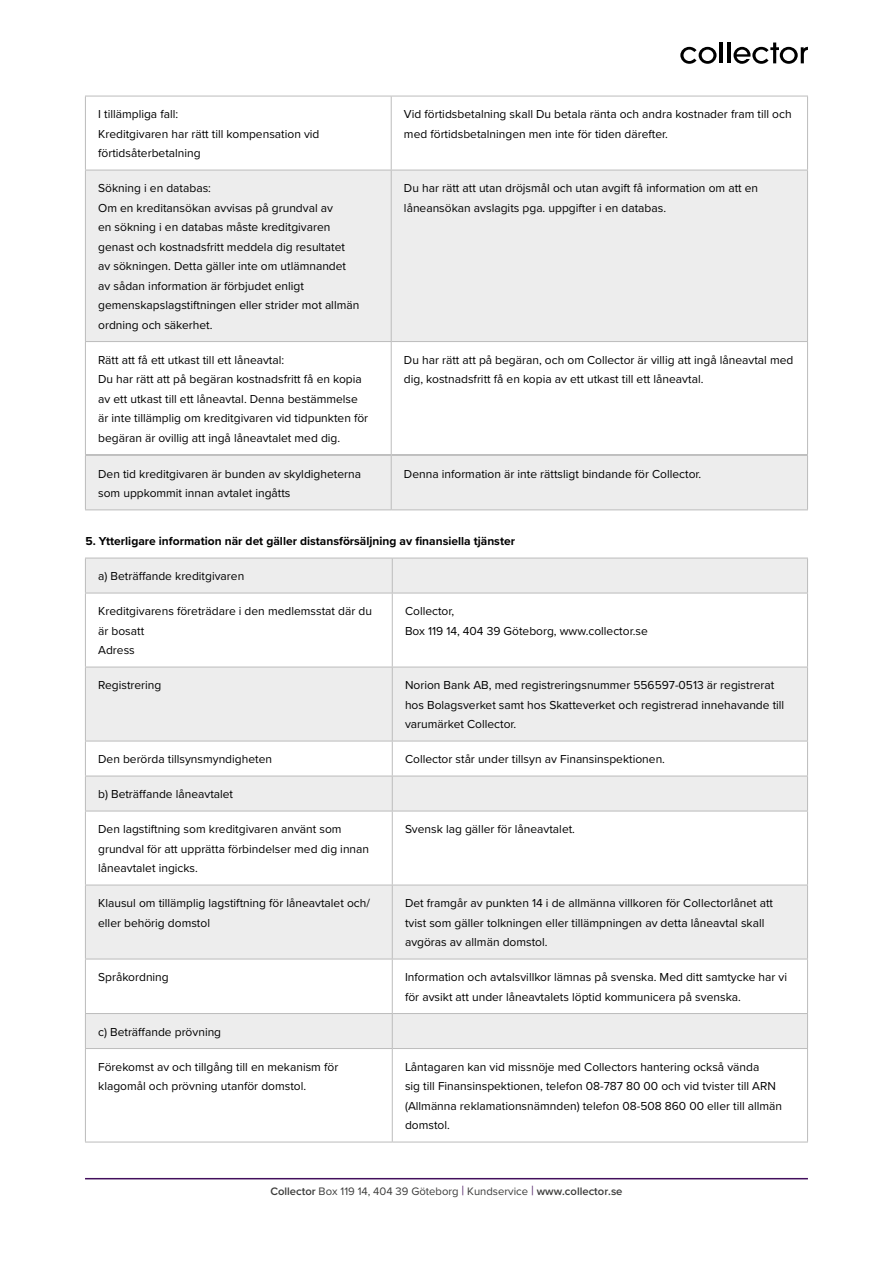
<style>
.page{position:relative;width:893px;height:1263px;background:#fff}
.page>*{position:absolute;margin:0;border:0;box-sizing:border-box;transform-origin:0 0}
.t1{font:12px/19.5px "Proxima Nova";color:#000}
.t2{font:700 12px "Proxima Nova";color:#000}
.t3{font:11.25px "Proxima Nova";color:#3c3c3b}
.s1{font-weight:600}
.s2{font-size:13.5px;color:#55276c}
</style>
<div class="page">
<hr style="left:85px;top:1178px;width:723px;height:1px;background:#420f5c">
<hr style="left:720px;top:43px;width:3px;height:20px;background:#000">
<hr style="left:727px;top:43px;width:3px;height:20px;background:#000">
<svg style="left:680px;top:47px;width:37px;height:17px"></svg>
<svg style="left:733px;top:43px;width:75px;height:21px"></svg>
<svg style="left:86px;top:559px;width:721px;height:252px;fill:#ededed"></svg>
<svg style="left:86px;top:812px;width:721px;height:330px"></svg>
<hr style="left:85px;top:558px;width:307px;height:1px;background:#bcbcbc">
<hr style="left:85px;top:558px;width:1px;height:35px;background:#bcbcbc">
<hr style="left:392px;top:558px;width:416px;height:1px;background:#bcbcbc">
<hr style="left:392px;top:558px;width:1px;height:35px;background:#bcbcbc">
<hr style="left:807px;top:558px;width:1px;height:35px;background:#bcbcbc">
<hr style="left:85px;top:593px;width:307px;height:1px;background:#bcbcbc">
<hr style="left:85px;top:593px;width:1px;height:74px;background:#bcbcbc">
<hr style="left:392px;top:593px;width:416px;height:1px;background:#bcbcbc">
<hr style="left:392px;top:593px;width:1px;height:74px;background:#bcbcbc">
<hr style="left:807px;top:593px;width:1px;height:74px;background:#bcbcbc">
<hr style="left:85px;top:667px;width:307px;height:1px;background:#bcbcbc">
<hr style="left:85px;top:667px;width:1px;height:74px;background:#bcbcbc">
<hr style="left:392px;top:667px;width:416px;height:1px;background:#bcbcbc">
<hr style="left:392px;top:667px;width:1px;height:74px;background:#bcbcbc">
<hr style="left:807px;top:667px;width:1px;height:74px;background:#bcbcbc">
<hr style="left:85px;top:741px;width:307px;height:1px;background:#bcbcbc">
<hr style="left:85px;top:741px;width:1px;height:35px;background:#bcbcbc">
<hr style="left:392px;top:741px;width:416px;height:1px;background:#bcbcbc">
<hr style="left:392px;top:741px;width:1px;height:35px;background:#bcbcbc">
<hr style="left:807px;top:741px;width:1px;height:35px;background:#bcbcbc">
<hr style="left:85px;top:776px;width:307px;height:1px;background:#bcbcbc">
<hr style="left:85px;top:776px;width:1px;height:35px;background:#bcbcbc">
<hr style="left:392px;top:776px;width:416px;height:1px;background:#bcbcbc">
<hr style="left:392px;top:776px;width:1px;height:35px;background:#bcbcbc">
<hr style="left:807px;top:776px;width:1px;height:35px;background:#bcbcbc">
<hr style="left:85px;top:811px;width:307px;height:1px;background:#bcbcbc">
<hr style="left:85px;top:811px;width:1px;height:74px;background:#bcbcbc">
<hr style="left:392px;top:811px;width:416px;height:1px;background:#bcbcbc">
<hr style="left:392px;top:811px;width:1px;height:74px;background:#bcbcbc">
<hr style="left:807px;top:811px;width:1px;height:74px;background:#bcbcbc">
<hr style="left:85px;top:885px;width:307px;height:1px;background:#bcbcbc">
<hr style="left:85px;top:885px;width:1px;height:74px;background:#bcbcbc">
<hr style="left:392px;top:885px;width:416px;height:1px;background:#bcbcbc">
<hr style="left:392px;top:885px;width:1px;height:74px;background:#bcbcbc">
<hr style="left:807px;top:885px;width:1px;height:74px;background:#bcbcbc">
<hr style="left:85px;top:959px;width:307px;height:1px;background:#bcbcbc">
<hr style="left:85px;top:959px;width:1px;height:54px;background:#bcbcbc">
<hr style="left:392px;top:959px;width:416px;height:1px;background:#bcbcbc">
<hr style="left:392px;top:959px;width:1px;height:54px;background:#bcbcbc">
<hr style="left:807px;top:959px;width:1px;height:54px;background:#bcbcbc">
<hr style="left:85px;top:1013px;width:307px;height:1px;background:#bcbcbc">
<hr style="left:85px;top:1014px;width:1px;height:34px;background:#bcbcbc">
<hr style="left:392px;top:1013px;width:416px;height:1px;background:#bcbcbc">
<hr style="left:392px;top:1014px;width:1px;height:34px;background:#bcbcbc">
<hr style="left:807px;top:1014px;width:1px;height:34px;background:#bcbcbc">
<hr style="left:85px;top:1048px;width:307px;height:1px;background:#bcbcbc">
<hr style="left:85px;top:1049px;width:1px;height:93px;background:#bcbcbc">
<hr style="left:392px;top:1048px;width:416px;height:1px;background:#bcbcbc">
<hr style="left:392px;top:1049px;width:1px;height:93px;background:#bcbcbc">
<hr style="left:807px;top:1049px;width:1px;height:93px;background:#bcbcbc">
<hr style="left:85px;top:1142px;width:307px;height:1px;background:#bcbcbc">
<hr style="left:392px;top:1142px;width:416px;height:1px;background:#bcbcbc">
<svg style="left:86px;top:97px;width:721px;height:73px"></svg>
<div style="left:86px;top:171px;width:721px;height:170px;background:#ededed"></div>
<hr style="left:85px;top:96px;width:306px;height:1px;background:#bcbcbc">
<hr style="left:85px;top:96px;width:1px;height:74px;background:#bcbcbc">
<hr style="left:391px;top:96px;width:417px;height:1px;background:#bcbcbc">
<hr style="left:391px;top:96px;width:1px;height:74px;background:#bcbcbc">
<hr style="left:807px;top:96px;width:1px;height:74px;background:#bcbcbc">
<hr style="left:85px;top:170px;width:306px;height:1px;background:#bcbcbc">
<hr style="left:85px;top:170px;width:1px;height:171px;background:#bcbcbc">
<hr style="left:391px;top:170px;width:417px;height:1px;background:#bcbcbc">
<hr style="left:391px;top:170px;width:1px;height:171px;background:#bcbcbc">
<hr style="left:807px;top:170px;width:1px;height:171px;background:#bcbcbc">
<hr style="left:85px;top:341px;width:306px;height:1px;background:#bcbcbc">
<hr style="left:85px;top:342px;width:1px;height:112px;background:#bcbcbc">
<hr style="left:391px;top:341px;width:417px;height:1px;background:#bcbcbc">
<hr style="left:391px;top:342px;width:1px;height:112px;background:#bcbcbc">
<hr style="left:807px;top:342px;width:1px;height:112px;background:#bcbcbc">
<hr style="left:85px;top:454px;width:306px;height:1px;background:#bcbcbc">
<hr style="left:391px;top:454px;width:417px;height:1px;background:#bcbcbc">
<div style="left:86px;top:456px;width:721px;height:53px;background:#ededed"></div>
<hr style="left:85px;top:455px;width:306px;height:1px;background:#bcbcbc">
<hr style="left:85px;top:456px;width:1px;height:53px;background:#bcbcbc">
<hr style="left:391px;top:455px;width:417px;height:1px;background:#bcbcbc">
<hr style="left:391px;top:456px;width:1px;height:53px;background:#bcbcbc">
<hr style="left:807px;top:456px;width:1px;height:53px;background:#bcbcbc">
<hr style="left:85px;top:509px;width:306px;height:1px;background:#bcbcbc">
<hr style="left:391px;top:509px;width:417px;height:1px;background:#bcbcbc">
<p class="t1" style="left:98px;top:104px;width:223px">I tillämpliga fall:<br>Kreditgivaren har rätt till kompensation vid förtidsåterbetalning</p>
<p class="t1" style="left:404px;top:104px;width:389px">Vid förtidsbetalning skall Du betala ränta och andra kostnader fram till och med förtidsbetalningen men inte för tiden därefter.</p>
<p class="t1" style="left:98px;top:178px;width:263px">Sökning i en databas:<br>Om en kreditansökan avvisas på grundval av<br>en sökning i en databas måste kreditgivaren genast och kostnadsfritt meddela dig resultatet av sökningen. Detta gäller inte om utlämnandet av sådan information är förbjudet enligt gemenskapslagstiftningen eller strider mot allmän ordning och säkerhet.</p>
<p class="t1" style="left:404px;top:178px;width:356px">Du har rätt att utan dröjsmål och utan avgift få information om att en låneansökan avslagits pga. uppgifter i en databas.</p>
<p class="t1" style="left:98px;top:349px;width:272px">Rätt att få ett utkast till ett låneavtal:<br>Du har rätt att på begäran kostnadsfritt få en kopia av ett utkast till ett låneavtal. Denna bestämmelse är inte tillämplig om kreditgivaren vid tidpunkten för begäran är ovillig att ingå låneavtalet med dig.</p>
<p class="t1" style="left:404px;top:349px;width:391px">Du har rätt att på begäran, och om Collector är villig att ingå låneavtal med dig, kostnadsfritt få en kopia av ett utkast till ett låneavtal.</p>
<p class="t1" style="left:98px;top:463px;width:264px">Den tid kreditgivaren är bunden av skyldigheterna som uppkommit innan avtalet ingåtts</p>
<p class="t1" style="left:404px;top:463px;width:299px">Denna information är inte rättsligt bindande för Collector.</p>
<p class="t2" style="left:85px;top:532px;width:431px">5. Ytterligare information när det gäller distansförsäljning av finansiella tjänster</p>
<p class="t1" style="left:98px;top:566px;width:148px">a) Beträffande kreditgivaren</p>
<p class="t1" style="left:98px;top:601px;width:275px">Kreditgivarens företrädare i den medlemsstat där du är bosatt<br>Adress</p>
<p class="t1" style="left:405px;top:601px;width:244px">Collector,<br>Box 119 14, 404 39 Göteborg, www.collector.se</p>
<p class="t1" style="left:98px;top:675px;width:65px">Registrering</p>
<p class="t1" style="left:405px;top:675px;width:381px">Norion Bank AB, med registreringsnummer 556597-0513 är registrerat hos Bolagsverket samt hos Skatteverket och registrerad innehavande till varumärket Collector.</p>
<p class="t1" style="left:98px;top:749px;width:175px">Den berörda tillsynsmyndigheten</p>
<p class="t1" style="left:405px;top:749px;width:262px">Collector står under tillsyn av Finansinspektionen.</p>
<p class="t1" style="left:98px;top:784px;width:136px">b) Beträffande låneavtalet</p>
<p class="t1" style="left:98px;top:819px;width:272px">Den lagstiftning som kreditgivaren använt som grundval för att upprätta förbindelser med dig innan låneavtalet ingicks.</p>
<p class="t1" style="left:405px;top:819px;width:171px">Svensk lag gäller för låneavtalet.</p>
<p class="t1" style="left:98px;top:893px;width:273px">Klausul om tillämplig lagstiftning för låneavtalet och/ eller behörig domstol</p>
<p class="t1" style="left:405px;top:893px;width:370px">Det framgår av punkten 14 i de allmänna villkoren för Collectorlånet att tvist som gäller tolkningen eller tillämpningen av detta låneavtal skall avgöras av allmän domstol.</p>
<p class="t1" style="left:98px;top:967px;width:72px">Språkordning</p>
<p class="t1" style="left:405px;top:967px;width:384px">Information och avtalsvillkor lämnas på svenska. Med ditt samtycke har vi för avsikt att under låneavtalets löptid kommunicera på svenska.</p>
<p class="t1" style="left:98px;top:1021px;width:125px">c) Beträffande prövning</p>
<p class="t1" style="left:98px;top:1056px;width:242px">Förekomst av och tillgång till en mekanism för klagomål och prövning utanför domstol.</p>
<p class="t1" style="left:405px;top:1056px;width:379px">Låntagaren kan vid missnöje med Collectors hantering också vända<br>sig till Finansinspektionen, telefon 08-787 80 00 och vid tvister till ARN (Allmänna reklamationsnämnden) telefon 08-508 860 00 eller till allmän domstol.</p>
<p class="t3" style="left:270px;top:1183px;width:354px"><span class="s1">Collector</span> Box 119 14, 404 39 Göteborg <span class="s2">|</span> Kundservice <span class="s2">|</span> <span class="s1">www.collector.se</span></p>
</div>
